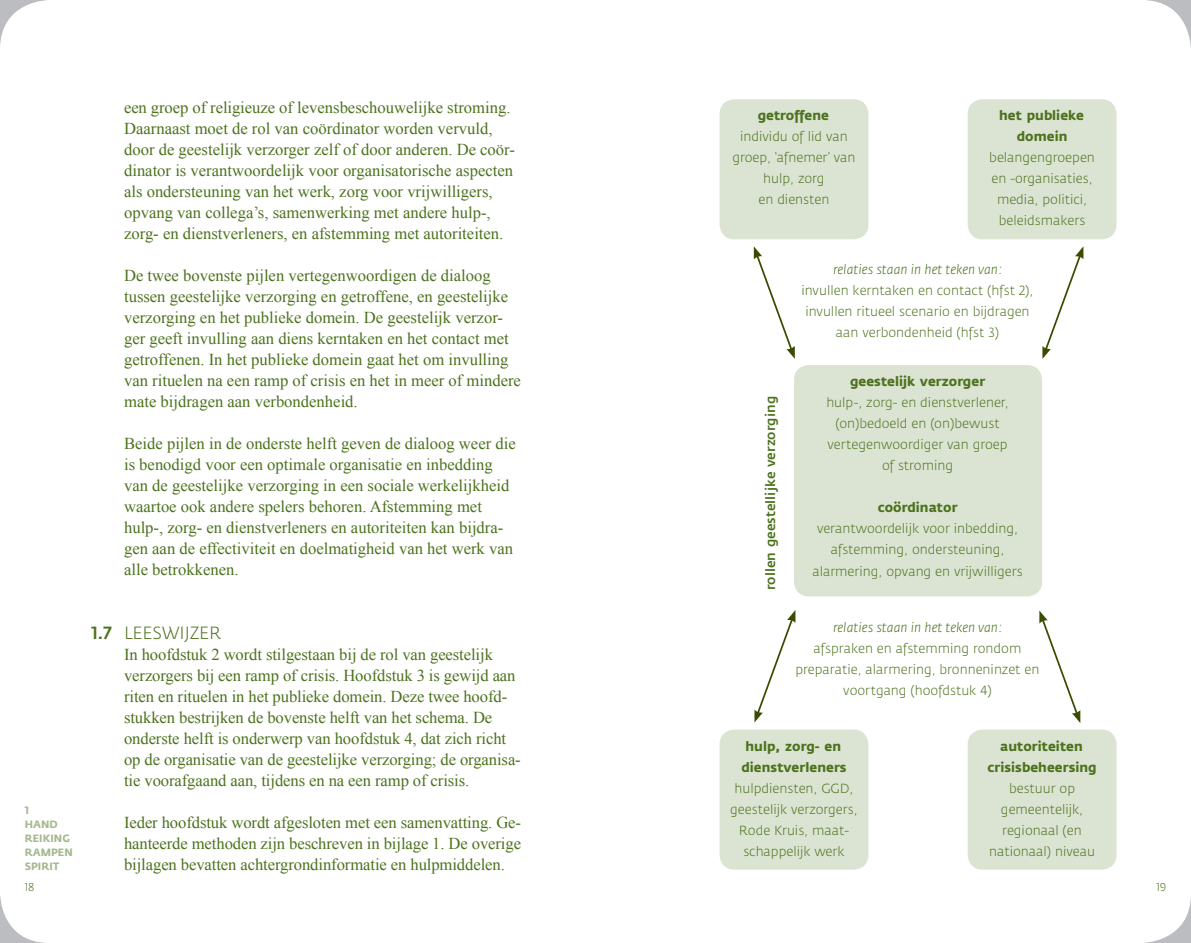
<style>
.page{position:relative;width:1191px;height:943px;background:#fff}
.page>*{position:absolute;margin:0;border:0;box-sizing:border-box;transform-origin:0 0}
.t1{font:300 17.5px "Fedra Sans";color:#4c721d}
.t2{font:500 17.5px "Fedra Sans";color:#4c721d}
.t3{font:16.62px/21px "Times New Roman";color:#4c721d}
.t4{font:300 13.12px/21px "Fedra Sans";color:#4c721d;text-align:center}
.t5{font:700 13.12px/21px "Fedra Sans";letter-spacing:.005em;color:#4c721d;text-align:center}
.t6{font:italic 300 13.12px "Fedra Sans";color:#4c721d}
.t7{font:500 13.12px "Fedra Sans";letter-spacing:.005em;color:#4c721d}
.t8{font:300 11.38px "Fedra Sans";color:#4c721d}
.t9{font:700 10.5px/14px "Fedra Sans";color:#a5b88e}
</style>
<div class="page">
<svg style="left:721px;top:0;width:470px;height:943px"></svg>
<div style="left:719px;top:99px;width:149px;height:140px;background:#dbe3d2;border-radius:15px"></div>
<div style="left:719px;top:729px;width:149px;height:140px;background:#dbe3d2;border-radius:15px"></div>
<div style="left:967px;top:99px;width:149px;height:140px;background:#dbe3d2;border-radius:15px"></div>
<div style="left:967px;top:729px;width:149px;height:140px;background:#dbe3d2;border-radius:15px"></div>
<div style="left:794px;top:365px;width:248px;height:231px;background:#dbe3d2;border-radius:15px"></div>
<svg style="left:754px;top:246px;width:41px;height:113px"></svg>
<svg style="left:1039px;top:610px;width:41px;height:113px"></svg>
<svg style="left:754px;top:610px;width:41px;height:112px"></svg>
<svg style="left:1042px;top:246px;width:41px;height:113px"></svg>
<p class="t3" style="left:124px;top:97px;width:392px">een groep of religieuze of levensbeschouwelijke stroming.<br>Daarnaast moet de rol van coördinator worden vervuld, door de geestelijk verzorger zelf of door anderen. De coör&shy;dinator is verantwoordelijk voor organisatorische aspecten als ondersteuning van het werk, zorg voor vrijwilligers, opvang van collega’s, samenwerking met andere hulp-, zorg- en dienstverleners, en afstemming met autoriteiten.</p>
<p class="t3" style="left:124px;top:265px;width:398px">De twee bovenste pijlen vertegenwoordigen de dialoog tussen geestelijke verzorging en getroffene, en geestelijke verzorging en het publieke domein. De geestelijk verzor&shy;ger geeft invulling aan diens kerntaken en het contact met getroffenen. In het publieke domein gaat het om invulling van rituelen na een ramp of crisis en het in meer of mindere mate bijdragen aan verbondenheid.</p>
<p class="t3" style="left:124px;top:433px;width:393px">Beide pijlen in de onderste helft geven de dialoog weer die is benodigd voor een optimale organisatie en inbedding van de geestelijke verzorging in een sociale werkelijkheid waartoe ook andere spelers behoren. Afstemming met hulp-, zorg- en dienstverleners en autoriteiten kan bijdra&shy;gen aan de effectiviteit en doelmatigheid van het werk van alle betrokkenen.</p>
<p class="t9" style="left:25px;top:803px;width:34px">1<br>HAND<br>REI KING<br>RAMPEN<br>SPIRI</p>
<p class="t9" style="left:53px;top:859px;width:8px">T</p>
<p class="t2" style="left:91px;top:622px;width:22px">1.7</p>
<p class="t1" style="left:124px;top:623px;width:93px">Leeswijzer</p>
<p class="t3" style="left:124px;top:643px;width:398px">In hoofdstuk 2 wordt stilgestaan bij de rol van geestelijk verzorgers bij een ramp of crisis. Hoofdstuk 3 is gewijd aan riten en rituelen in het publieke domein. Deze twee hoofd&shy;stukken bestrijken de bovenste helft van het schema. De onderste helft is onderwerp van hoofdstuk 4, dat zich richt op de organisatie van de geestelijke verzorging; de organisa&shy;tie voorafgaand aan, tijdens en na een ramp of crisis.</p>
<p class="t3" style="left:124px;top:811px;width:398px;text-align:justify">Ieder hoofdstuk wordt afgesloten met een samenvatting. Ge&shy;hanteerde methoden zijn beschreven in bijlage 1. De overige bijlagen bevatten achtergrondinformatie en hulpmiddelen.</p>
<p class="t5" style="left:757px;top:105px;width:73px">getroffene</p>
<p class="t4" style="left:732px;top:126px;width:125px">individu of lid van groep, ‘afnemer’ van hulp, zorg<br>en diensten</p>
<p class="t5" style="left:999px;top:105px;width:86px">het publieke domein</p>
<p class="t4" style="left:989px;top:147px;width:107px">belangengroepen en -organisaties, media, politici, beleidsmakers</p>
<p class="t7" style="left:763px;top:590px;width:195px;rotate:-90deg">rollen geestellijke verzorging</p>
<p class="t6" style="left:833px;top:263px;width:170px">relaties staan in het teken van:</p>
<p class="t4" style="left:801px;top:280px;width:234px">invullen kerntaken en contact (hfst 2), invullen ritueel scenario en bijdragen aan verbondenheid (hfst 3)</p>
<p class="t5" style="left:850px;top:371px;width:137px">geestelijk verzorger</p>
<p class="t4" style="left:826px;top:392px;width:184px">hulp-, zorg- en dienstverlener, (on)bedoeld en (on)bewust vertegenwoordiger van groep of stroming</p>
<p class="t5" style="left:877px;top:497px;width:81px">coördinator</p>
<p class="t4" style="left:812px;top:518px;width:212px">verantwoordelijk voor inbedding, afstemming, ondersteuning, alarmering, opvang en vrijwilligers</p>
<p class="t6" style="left:833px;top:620px;width:170px">relaties staan in het teken van:</p>
<p class="t4" style="left:795px;top:637px;width:245px">afspraken en afstemming rondom preparatie, alarmering, bronneninzet en voortgang (hoofdstuk 4)</p>
<p class="t5" style="left:741px;top:735px;width:107px">hulp, zorg- en dienstverleners</p>
<p class="t4" style="left:734px;top:777px;width:97px">hulpdiensten, GGD</p>
<p class="t4" style="left:849px;top:777px;width:5px">,</p>
<p class="t4" style="left:730px;top:798px;width:129px">geestelijk verzorgers,</p>
<p class="t4" style="left:739px;top:819px;width:112px">Rode Kruis, maat-</p>
<p class="t4" style="left:743px;top:840px;width:103px">schappelijk werk</p>
<p class="t5" style="left:987px;top:735px;width:111px">autoriteiten crisisbeheersing</p>
<p class="t4" style="left:989px;top:777px;width:107px">bestuur op gemeentelijk, regionaal (en nationaal) niveau</p>
<p class="t8" style="left:25px;top:880px;width:11px">18</p>
<p class="t8" style="left:1156px;top:880px;width:11px">19</p>
</div>
